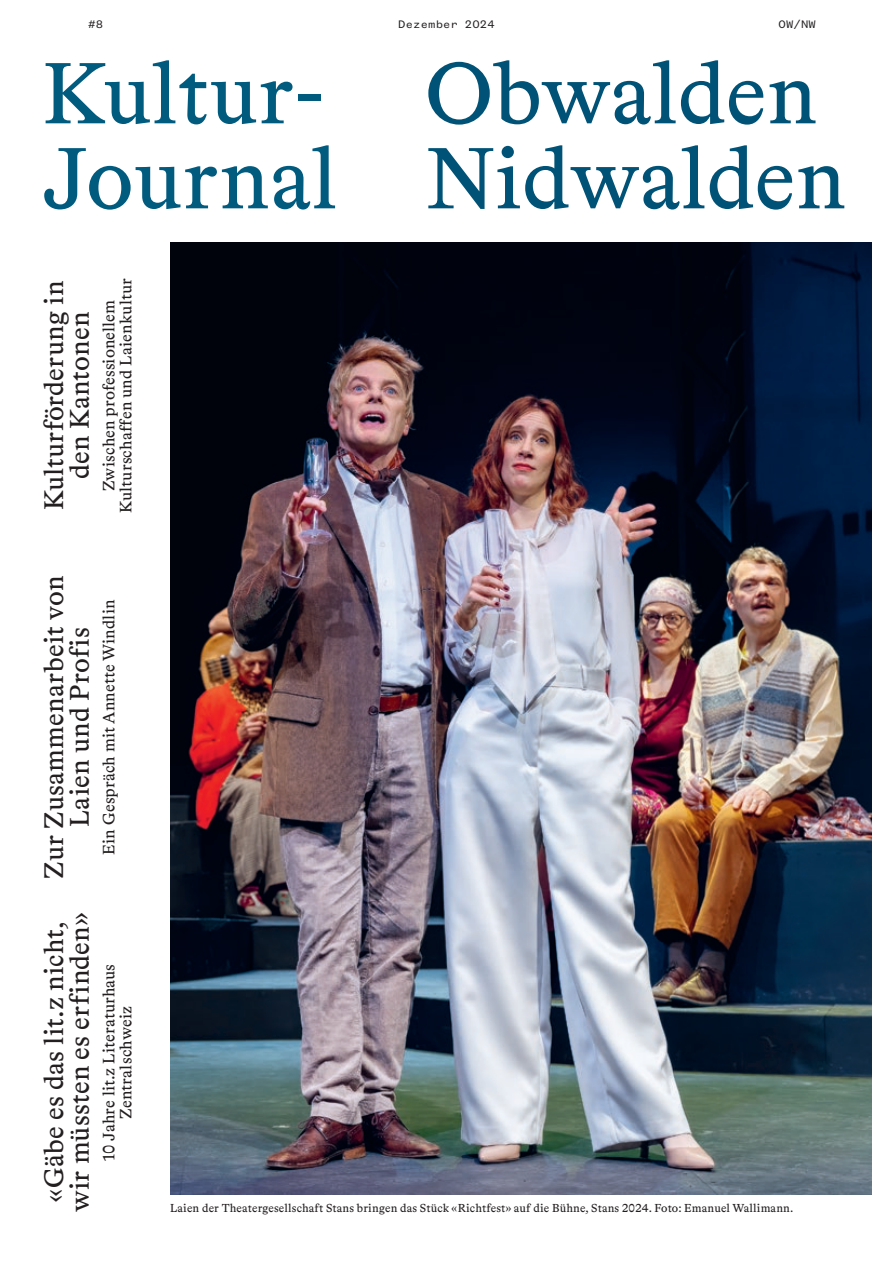
<style>
.page{position:relative;width:893px;height:1263px;background:#fff}
.page>*{position:absolute;margin:0;border:0;box-sizing:border-box;transform-origin:0 0}
.t1{font:87px/85.1px "Bradford LL";letter-spacing:.005em;color:#005376}
.t2{font:87px/85.1px "Bradford LL";letter-spacing:.005em;color:#005b7f}
.t3{font:27px/25.5px "Bradford LL";letter-spacing:.015em;color:#231f20;text-align:center}
.t4{font:16.5px/17px "Bradford LL";letter-spacing:.015em;color:#231f20;text-align:center}
.t5{font:12px "Founders Grotesk Mono";letter-spacing:.01em;color:#231f20}
.t6{font:11.7px "Bradford LL";letter-spacing:.02em;color:#231f20}
</style>
<div class="page">
<img style="left:170px;top:242px;width:702px;height:953px">
<p class="t5" style="left:88px;top:18px;width:16px">#8</p>
<p class="t5" style="left:398px;top:18px;width:98px">Dezember 2024</p>
<p class="t5" style="left:779px;top:18px;width:39px">OW/NW</p>
<h1 class="t2" style="left:42px;top:47px;width:296px">Kultur-<br>Journal</h1>
<h2 class="t3" style="left:40px;top:510px;width:231px;rotate:-90deg">Kulturförderung in den Kantonen</h2>
<p class="t4" style="left:100px;top:513px;width:237px;rotate:-90deg">Zwischen professionellem<br>Kulturschaffen und Laienkultur</p>
<h2 class="t3" style="left:40px;top:879px;width:304px;rotate:-90deg">Zur Zusammenarbeit von<br>Laien und Profis</h2>
<p class="t4" style="left:100px;top:855px;width:256px;rotate:-90deg">Ein Gespräch mit Annette Windlin</p>
<h1 class="t1" style="left:425px;top:47px;width:422px">Obwalden<br>Nidwalden</h1>
<h2 class="t3" style="left:40px;top:1212px;width:302px;rotate:-90deg">«Gäbe es das lit.z nicht, wir müssten es erfinden»</h2>
<p class="t4" style="left:100px;top:1161px;width:199px;rotate:-90deg">10 Jahre lit.z Literaturhaus<br>Zentralschweiz</p>
<p class="t6" style="left:170px;top:1200px;width:625px">Laien der Theatergesellschaft Stans bringen das Stück «Richtfest» auf die Bühne, Stans 2024. Foto: Emanuel Wallimann.</p>
</div>
